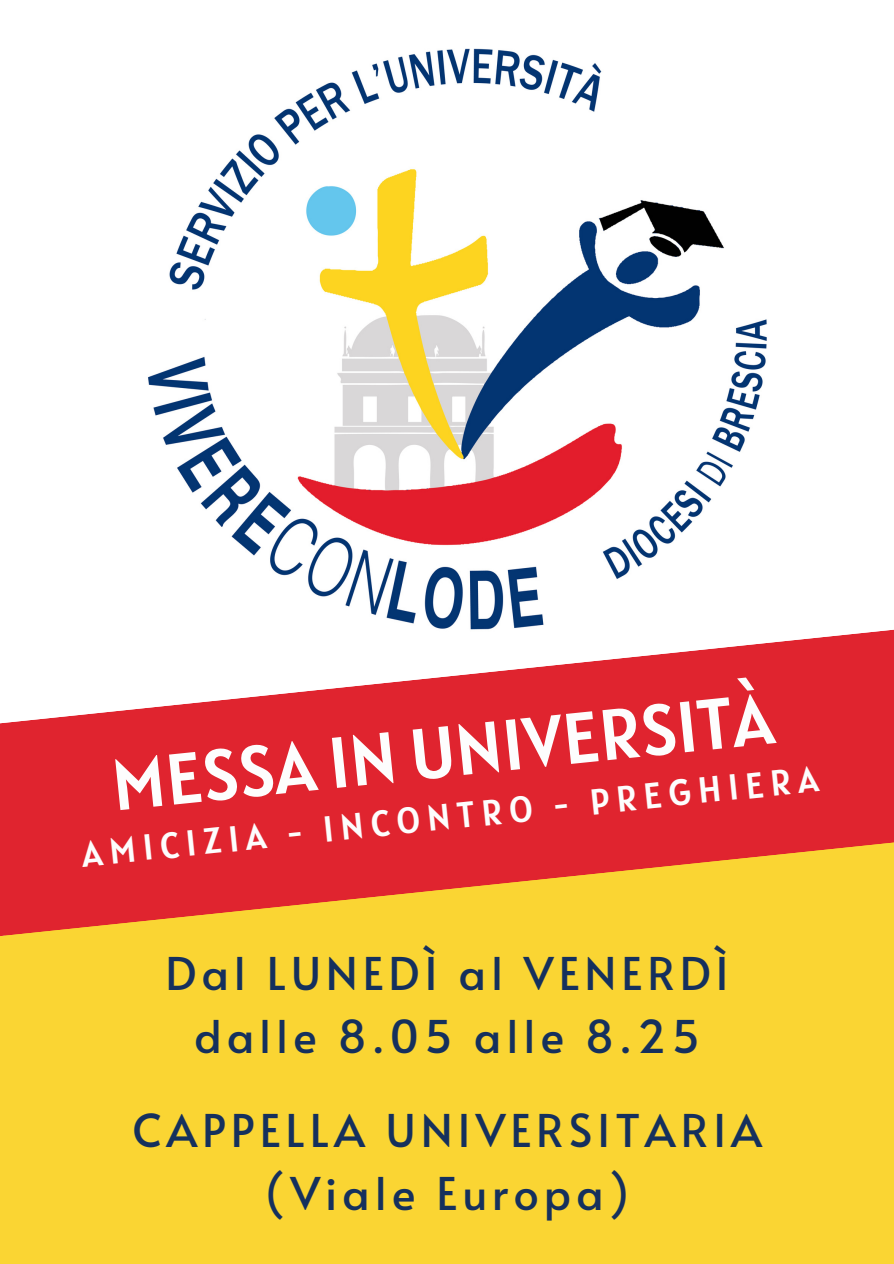
<style>
.page{position:relative;width:894px;height:1264px;background:#fff}
.page>*{position:absolute;margin:0;border:0;box-sizing:border-box;transform-origin:0 0}
.t1{font:72px "Alatsi";color:#fdfdfd}
.t2{font:45px "Alata";letter-spacing:.11em;color:#15305d}
.t3{font:36px "Alatsi";color:#fdfdfd}
</style>
<div class="page">
<div style="left:0;top:949px;width:893px;height:314px;background:#fad533"></div>
<img style="left:148px;top:48px;width:619px;height:558px">
<svg style="left:0;top:606px;width:893px;height:343px;fill:#e0242f"></svg>
<p class="t1" style="left:107px;top:740px;width:666px;rotate:-6deg">MESSA IN UNIVERSITÀ</p>
<p class="t3" style="left:80px;top:831px;width:741px;rotate:-6deg">AMICIZIA - INCONTRO - PREGHIERA</p>
<p class="t2" style="left:165px;top:940px;width:564px">Dal LUNEDÌ al VENERDÌ</p>
<p class="t2" style="left:194px;top:1003px;width:507px">dalle 8.05 alle 8.25</p>
<p class="t2" style="left:132px;top:1097px;width:631px">CAPPELLA UNIVERSITARIA</p>
<p class="t2" style="left:265px;top:1160px;width:366px">(Viale Europa)</p>
</div>
